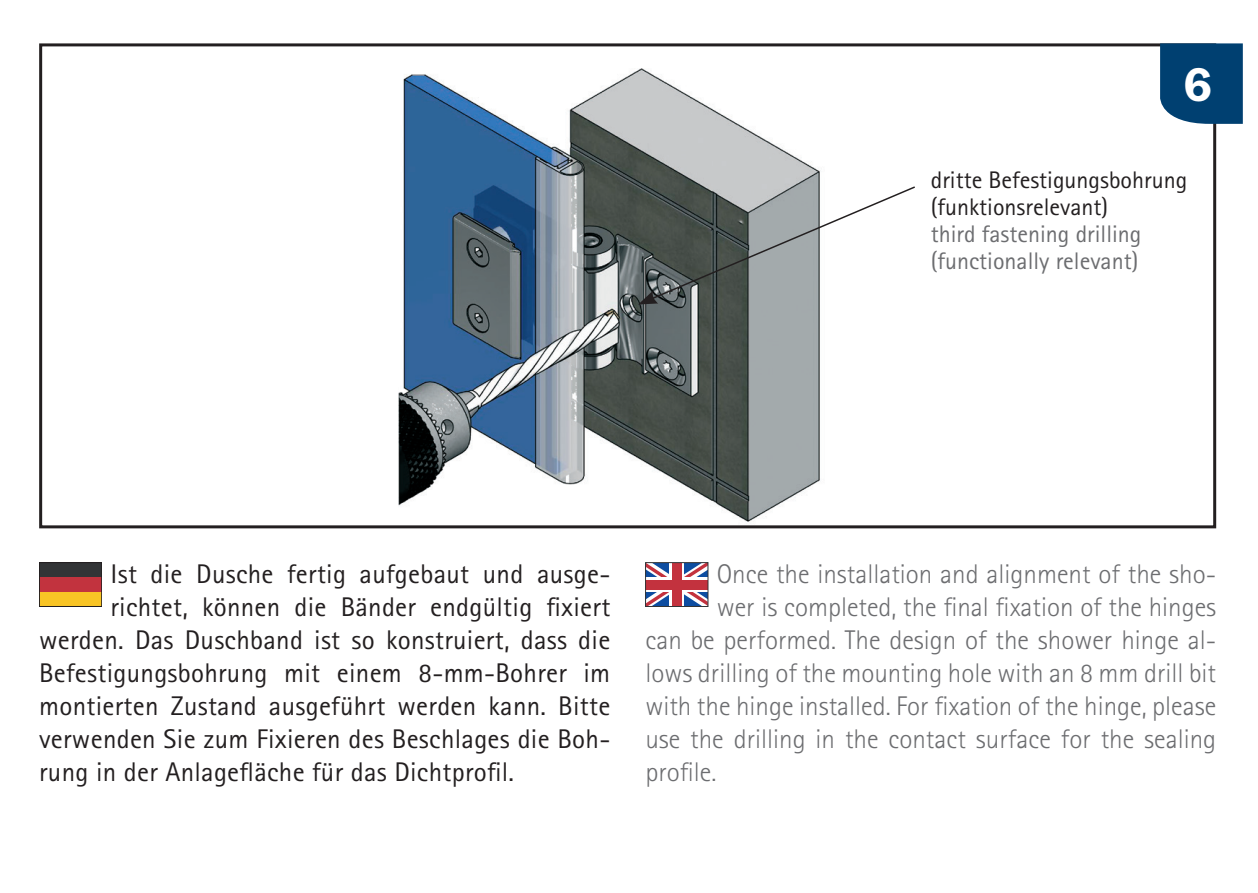
<style>
.page{position:relative;width:1258px;height:893px;background:#fff}
.page>*{position:absolute;margin:0;border:0;box-sizing:border-box;transform-origin:0 0}
.t1{font:600 48.9px "Franklin Got Itc TCE";color:#fff}
.t2{font:27px "Rotis Sans Serif";letter-spacing:.01em;color:#231f20}
.t3{font:300 27px "Rotis Sans Serif";color:#6c6d70}
.t4{font:24px/27px "Rotis Sans Serif";color:#231f20}
.t5{font:24px/27px "Rotis Sans Serif";color:#6c6d70}
</style>
<div class="page">
<img style="left:398px;top:68px;width:423px;height:454px">
<div style="left:39px;top:43px;width:1177px;height:485px;border:3px solid #231f20"></div>
<svg style="left:1160px;top:43px;width:82px;height:81px"></svg>
<svg style="left:647px;top:564px;width:59px;height:40px"></svg>
<svg style="left:669px;top:564px;width:14px;height:40px"></svg>
<svg style="left:647px;top:577px;width:59px;height:15px"></svg>
<div style="left:672px;top:563px;width:9px;height:43px;background:#c3323e"></div>
<div style="left:645px;top:580px;width:63px;height:9px;background:#c3323e"></div>
<div style="left:645px;top:562px;width:63px;height:44px;border:1px solid #323436"></div>
<div style="left:39px;top:592px;width:63px;height:14px;background:#f8c425"></div>
<div style="left:39px;top:577px;width:63px;height:15px;background:#c2333e"></div>
<div style="left:39px;top:562px;width:63px;height:15px;background:#323436"></div>
<div style="left:39px;top:562px;width:63px;height:44px;border:1px solid #231f20"></div>
<svg style="left:638px;top:185px;width:277px;height:119px"></svg>
<h1 class="t1" style="left:1183px;top:58px;width:30px">6</h1>
<p class="t4" style="left:930px;top:166px;width:258px">dritte Befestigungsbohrung (funktionsrelevant)</p>
<p class="t5" style="left:930px;top:220px;width:212px">third fastening drilling (functionally relevant)</p>
<p class="t2" style="left:110px;top:558px;width:501px">Ist die Dusche fertig aufgebaut und ausge-</p>
<p class="t2" style="left:110px;top:591px;width:501px">richtet, können die Bänder endgültig fixiert</p>
<p class="t2" style="left:39px;top:624px;width:572px">werden. Das Duschband ist so konstruiert, dass die</p>
<p class="t2" style="left:39px;top:657px;width:572px">Befestigungsbohrung mit einem 8-mm-Bohrer im</p>
<p class="t2" style="left:39px;top:690px;width:572px">montierten Zustand ausgeführt werden kann. Bitte</p>
<p class="t2" style="left:39px;top:723px;width:572px">verwenden Sie zum Fixieren des Beschlages die Boh-</p>
<p class="t2" style="left:39px;top:756px;width:476px">rung in der Anlagefläche für das Dichtprofil.</p>
<p class="t3" style="left:716px;top:558px;width:501px">Once the installation and alignment of the sho-</p>
<p class="t3" style="left:716px;top:591px;width:501px">wer is completed, the final fixation of the hinges</p>
<p class="t3" style="left:645px;top:624px;width:572px">can be performed. The design of the shower hinge al-</p>
<p class="t3" style="left:645px;top:657px;width:572px">lows drilling of the mounting hole with an 8 mm drill bit</p>
<p class="t3" style="left:645px;top:690px;width:572px">with the hinge installed. For fixation of the hinge, please</p>
<p class="t3" style="left:645px;top:723px;width:572px">use the drilling in the contact surface for the sealing</p>
<p class="t3" style="left:645px;top:756px;width:72px">profile.</p>
</div>
